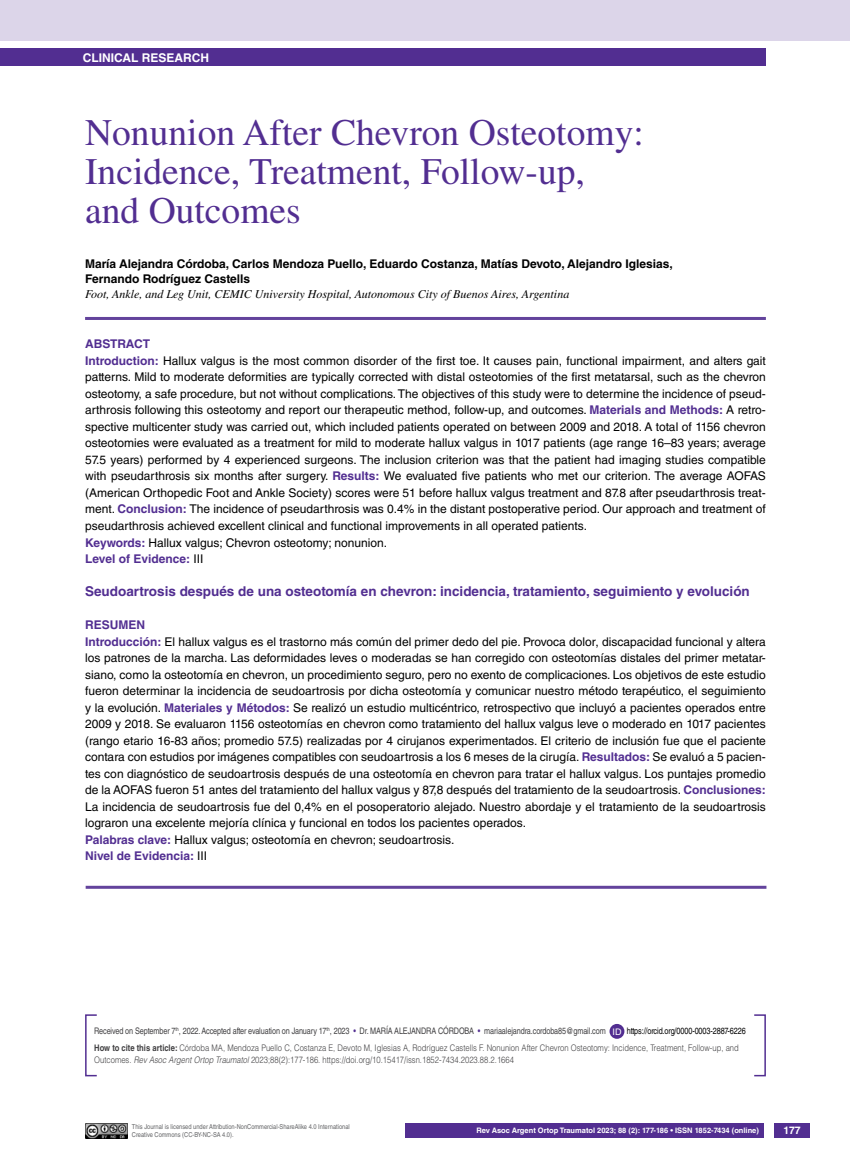
<style>
.page{position:relative;width:851px;height:1170px;background:#fff}
.page>*{position:absolute;margin:0;border:0;box-sizing:border-box;transform-origin:0 0}
.t1{font:37.5px/39px "Times LT Std";color:#522e91}
.t2{font:700 13.5px "Helvetica LT Std";color:#522e91}
.t3{font:12px/16.5px "Helvetica LT Std";color:#000}
.t4{font:700 12px/15px "Helvetica LT Std";color:#000}
.t5{font:italic 12px "Times LT Std";color:#000}
.t6{font:700 12px "Helvetica LT Std";color:#fff}
.t7{font:700 10.5px "Helvetica LT Std";color:#fff}
.t8{font:300 9px/16.2px "Helvetica LT Std";color:#414042;scale:.85 1}
.t9{font:9px "Helvetica LT Std";letter-spacing:-.015em;color:#414042;scale:.81 1}
.t10{font:9px "Helvetica LT Std";color:#fff}
.t11{font:700 7.5px "Helvetica LT Std";color:#fff}
.t12{font:6.75px/7.5px "Helvetica LT Std";color:#636466;scale:.85 1}
.s1{font-weight:700;color:#522e91}
.s2{color:#522e91}
.s3{font-weight:400;color:#000}
.s4{font-weight:700}
.s5{font-style:italic}
</style>
<div class="page">
<div style="left:774px;top:1123px;width:35px;height:14px;background:#522e91"></div>
<div style="left:0;top:49px;width:765px;height:17px;background:#522e91"></div>
<hr style="left:85px;top:317px;width:680px;height:3px;background:#63439c">
<hr style="left:86px;top:885px;width:680px;height:3px;background:#63439c">
<img style="left:85px;top:1123px;width:42px;height:14px">
<div style="left:0;top:0;width:849px;height:41px;background:#dcd5e9"></div>
<div style="left:405px;top:1123px;width:359px;height:14px;background:#522e91"></div>
<div style="left:85px;top:1014px;width:12px;height:62px;border:2px solid #522e91"></div>
<div style="left:609px;top:1023px;width:15px;height:15px;background:#522e91;border-radius:50%"></div>
<p class="t6" style="left:83px;top:50px;width:128px">CLINICAL RESEARCH</p>
<h1 class="t1" style="left:85px;top:112px;width:560px">Nonunion After Chevron Osteotomy:<br>Incidence, Treatment, Follow-up, and Outcomes</h1>
<p class="t4" style="left:85px;top:256px;width:589px">María Alejandra Córdoba, Carlos Mendoza Puello, Eduardo Costanza, Matías Devoto, Alejandro Iglesias,<br>Fernando Rodríguez Castells</p>
<p class="t5" style="left:85px;top:287px;width:485px">Foot, Ankle, and Leg Unit, CEMIC University Hospital, Autonomous City of Buenos Aires, Argentina</p>
<p class="t3" style="left:85px;top:336px;width:682px"><span class="s1">Abstract<br>Introduction:</span> Hallux valgus is the most common disorder of the first toe. It causes pain, functional impairment, and alters gait patterns. Mild to moderate deformities are typically corrected with distal osteotomies of the first metatarsal, such as the chevron osteotomy, a safe procedure, but not without complications. The objectives of this study were to determine the incidence of pseud&shy;arthrosis following this osteotomy and report our therapeutic method, follow-up, and outcomes. <span class="s1">Materials and Methods:</span> A retro&shy;spective multicenter study was carried out, which included patients operated on between 2009 and 2018. A total of 1156 chevron osteotomies were evaluated as a treatment for mild to moderate hallux valgus in 1017 patients (age range 16–83 years; average 57.5 years) performed by 4 experienced surgeons. The inclusion criterion was that the patient had imaging studies compatible with pseudarthrosis six months after surgery. <span class="s1">Results:</span> We evaluated five patients who met our criterion. The average AOFAS (American Orthopedic Foot and Ankle Society) scores were 51 before hallux valgus treatment and 87.8 after pseudarthrosis treat&shy;ment. <span class="s1">Conclusion:</span> The incidence of pseudarthrosis was 0.4% in the distant postoperative period. Our approach and treatment of pseudarthrosis achieved excellent clinical and functional improvements in all operated patients.<br><span class="s1">Keywords:</span> Hallux valgus; Chevron osteotomy; nonunion.<br><span class="s1">Level of Evidence:</span> III</p>
<p class="t2" style="left:85px;top:583px;width:666px">Seudoartrosis después de una osteotomía en chevron: incidencia, tratamiento, seguimiento y evolución</p>
<p class="t3" style="left:85px;top:616px;width:682px"><span class="s1">Resumen<br>Introducción:</span> El hallux valgus es el trastorno más común del primer dedo del pie. Provoca dolor, discapacidad funcional y altera los patrones de la marcha. Las deformidades leves o moderadas se han corregido con osteotomías distales del primer metatar&shy;siano, como la osteotomía en chevron, un procedimiento seguro, pero no exento de complicaciones. Los objetivos de este estudio fueron determinar la incidencia de seudoartrosis por dicha osteotomía y comunicar nuestro método terapéutico, el seguimiento y la evolución. <span class="s1">Materiales y Métodos:</span> Se realizó un estudio multicéntrico, retrospectivo que incluyó a pacientes operados entre 2009 y 2018. Se evaluaron 1156 osteotomías en chevron como tratamiento del hallux valgus leve o moderado en 1017 pacientes (rango etario 16-83 años; promedio 57.5) realizadas por 4 cirujanos experimentados. El criterio de inclusión fue que el paciente contara con estudios por imágenes compatibles con seudoartrosis a los 6 meses de la cirugía. <span class="s1">Resultados:</span> Se evaluó a 5 pacien&shy;tes con diagnóstico de seudoartrosis después de una osteotomía en chevron para tratar el hallux valgus. Los puntajes promedio de la AOFAS fueron 51 antes del tratamiento del hallux valgus y 87,8 después del tratamiento de la seudoartrosis. <span class="s1">Conclusiones:<br></span>La incidencia de seudoartrosis fue del 0,4% en el posoperatorio alejado. Nuestro abordaje y el tratamiento de la seudoartrosis lograron una excelente mejoría clínica y funcional en todos los pacientes operados.<br><span class="s1">Palabras clave:</span> Hallux valgus; osteotomía en chevron; seudoartrosis.<br><span class="s1">Nivel de Evidencia:</span> III</p>
<p class="t9" style="left:94px;top:1025px;width:383px">Received on September 7<sup>th</sup>, 2022. Accepted after evaluation on January 17<sup>th</sup>, 2023 <span class="s2">•</span> Dr. Mar ía Alejandra</p>
<p class="t9" style="left:438px;top:1025px;width:21px">Córdoba</p>
<p class="t9" style="left:478px;top:1025px;width:159px"><span class="s2">•</span> mariaalejandra.cordoba85@gmail.com</p>
<p class="t8" style="left:94px;top:1022px;width:768px;text-indent:532px"><span class="s3">https://orcid.org/0000-0003-2887-6226<br></span><span class="s4">How to cite this article:</span> Córdoba MA, Mendoza Puello C, Costanza E, Devoto M, Iglesias A, Rodríguez Castells F. Nonunion After Chevron Osteotomy: Incidence, Treatment, Follow-up, and</p>
<p class="t8" style="left:94px;top:1051px;width:495px">Outcomes. <span class="s5">Rev Asoc Argent Ortop Traumatol</span> 2023;88(2):177-186. https://doi.org/10.15417/issn.1852-7434.2023.88.2.1664</p>
<p class="t10" style="left:612px;top:1026px;width:10px">ID</p>
<p class="t12" style="left:132px;top:1123px;width:258px">This Journal is licensed under Attribution-NonCommercial-ShareAlike 4.0 International<br>Creative Commons (CC-BY-NC-SA 4.0).</p>
<p class="t11" style="left:476px;top:1125px;width:284px">Rev Asoc Argent Ortop Traumatol 2023; 88 (2): 177-186 • ISSN 1852-7434 (online)</p>
<p class="t7" style="left:783px;top:1124px;width:19px">177</p>
</div>
